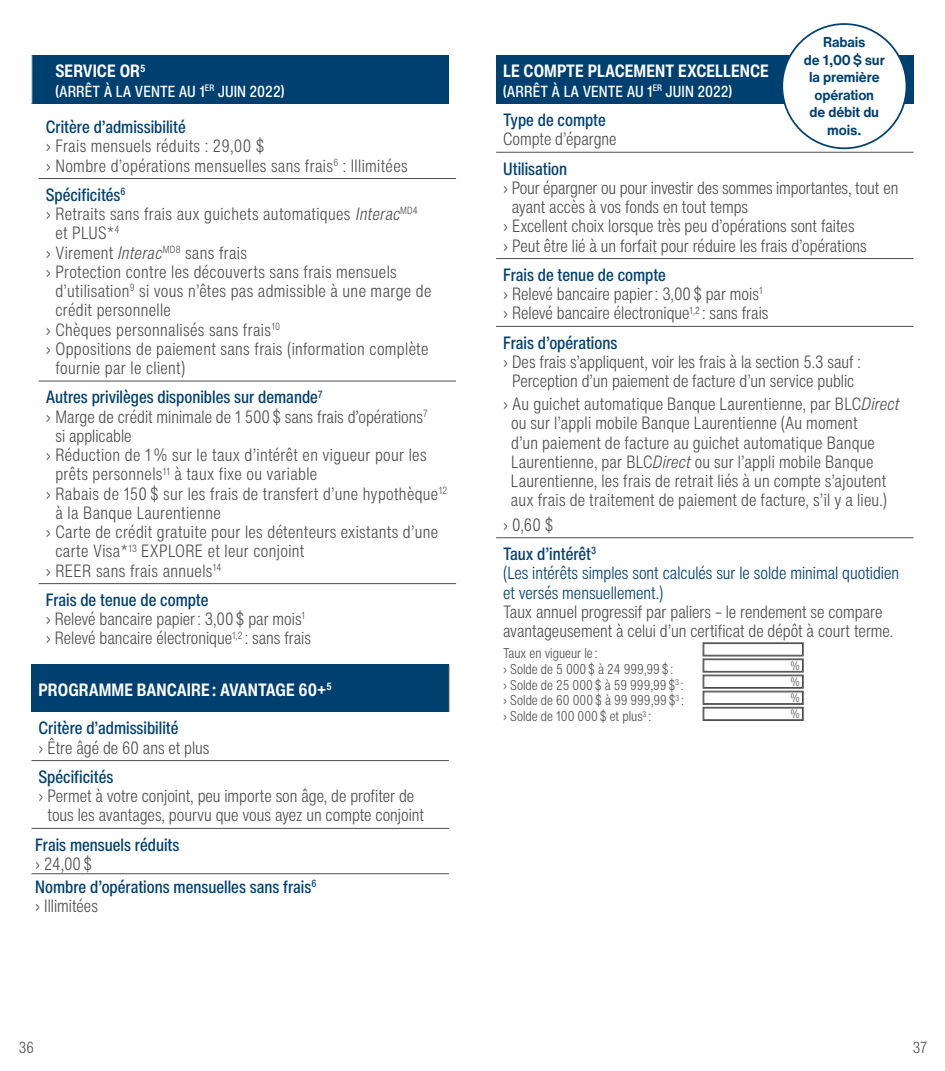
<style>
.page{position:relative;width:945px;height:1071px;background:#fff}
.page>*{position:absolute;margin:0;border:0;box-sizing:border-box;transform-origin:0 0}
.t1{font:300 condensed 17.5px/19.2px "Helvetica Now Text";letter-spacing:.01em;color:#4d4d4f}
.t2{font:500 condensed 17.5px/22.9px "Helvetica Now Text";color:#004071}
.t3{font:700 condensed 17.5px/38.3px "Helvetica Now Text";color:#fff}
.t4{font:300 condensed 17.5px/19.2px "Helvetica Now Text";color:#004071}
.t5{font:300 condensed 17.5px "Helvetica Now Text";letter-spacing:-.01em;color:#4d4d4f}
.t6{font:500 condensed 15.75px "Helvetica Now Text";color:#fff}
.t7{font:300 condensed 15.75px "Helvetica Now Text";color:#4d4d4f}
.t8{font:300 condensed 14px/15.8px "Helvetica Now Text";color:#4d4d4f}
.t9{font:700 14px/17.5px "Helvetica Now Text";letter-spacing:-.01em;color:#004071;text-align:center}
.t10{font:300 condensed 11.9px/16.1px "Helvetica Now Text";color:#4d4d4f;text-align:justify}
.s1{font-style:italic}
.s2{font-weight:500;color:#004071}
.s3{font-weight:300;color:#4d4d4f}
</style>
<div class="page">
<div style="left:32px;top:665px;width:417px;height:47px;background:#004071"></div>
<hr style="left:32px;top:760px;width:417px;height:1px;background:#4d4d4f">
<hr style="left:32px;top:873px;width:417px;height:1px;background:#4d4d4f">
<hr style="left:449px;top:665px;width:1px;height:47px;background:#4d4d4f">
<hr style="left:32px;top:828px;width:417px;height:1px;background:#4d4d4f">
<div style="left:32px;top:55px;width:417px;height:49px;background:#004071"></div>
<hr style="left:39px;top:178px;width:417px;height:1px;background:#4d4d4f">
<hr style="left:39px;top:381px;width:417px;height:1px;background:#4d4d4f">
<hr style="left:39px;top:583px;width:417px;height:1px;background:#4d4d4f">
<div style="left:496px;top:55px;width:418px;height:49px;background:#004071"></div>
<hr style="left:496px;top:152px;width:418px;height:1px;background:#4d4d4f">
<hr style="left:496px;top:258px;width:418px;height:1px;background:#4d4d4f">
<hr style="left:496px;top:326px;width:418px;height:1px;background:#4d4d4f">
<hr style="left:496px;top:537px;width:418px;height:1px;background:#4d4d4f">
<svg style="left:703px;top:642px;width:101px;height:79px"></svg>
<div style="left:704px;top:708px;width:99px;height:12px;border:1px solid #4d4d4f"></div>
<div style="left:782px;top:24px;width:124px;height:124px;background:#fff;border-radius:50%"></div>
<div style="left:781px;top:23px;width:126px;height:126px;border:2px solid #004071;border-radius:50%"></div>
<p class="t3" style="left:55px;top:52px;width:92px">SERVICE OR<sup>5</sup></p>
<p class="t6" style="left:55px;top:81px;width:231px">(ARRÊT À LA VENTE AU 1<sup>ER</sup> JUIN 2022)</p>
<p class="t2" style="left:46px;top:115px;width:142px">Critère d’admissibilité</p>
<p class="t1" style="left:46px;top:136px;width:363px">› Frais mensuels réduits : 29,00 $<br>› Nombre d’opérations mensuelles sans frais<sup>6</sup> : Illimitées</p>
<p class="t2" style="left:46px;top:183px;width:81px">Spécificités<sup>6</sup></p>
<p class="t1" style="left:46px;top:204px;width:374px">› Retraits sans frais aux guichets automatiques <span class="s1">Interac</span><sup>MD4</sup></p>
<p class="t1" style="left:55px;top:223px;width:66px">et PLUS*<sup>4</sup></p>
<p class="t1" style="left:46px;top:243px;width:203px">› Virement <span class="s1">Interac</span><sup>MD8</sup> sans frais</p>
<p class="t1" style="left:46px;top:262px;width:353px">› Protection contre les découverts sans frais mensuels</p>
<p class="t1" style="left:55px;top:281px;width:378px">d’utilisation<sup>9</sup> si vous n’êtes pas admissible à une marge de</p>
<p class="t1" style="left:55px;top:300px;width:117px">crédit personnelle</p>
<p class="t1" style="left:46px;top:320px;width:236px">› Chèques personnalisés sans frais<sup>10</sup></p>
<p class="t1" style="left:46px;top:339px;width:384px">› Oppositions de paiement sans frais (information complète</p>
<p class="t1" style="left:55px;top:358px;width:132px">fournie par le client)</p>
<p class="t2" style="left:46px;top:386px;width:279px">Autres privilèges disponibles sur demande<sup>7</sup></p>
<p class="t1" style="left:46px;top:407px;width:384px">› Marge de crédit minimale de 1 500 $ sans frais d’opérations<sup>7</sup></p>
<p class="t1" style="left:55px;top:426px;width:78px">si applicable</p>
<p class="t1" style="left:46px;top:445px;width:382px">› Réduction de 1 % sur le taux d’intérêt en vigueur pour les</p>
<p class="t1" style="left:55px;top:465px;width:263px">prêts personnels<sup>11</sup> à taux fixe ou variable</p>
<p class="t1" style="left:46px;top:484px;width:403px">› Rabais de 150 $ sur les frais de transfert d’une hypothèque<sup>12</sup></p>
<p class="t1" style="left:55px;top:503px;width:167px">à la Banque Laurentienne</p>
<p class="t1" style="left:46px;top:522px;width:394px">› Carte de crédit gratuite pour les détenteurs existants d’une</p>
<p class="t1" style="left:55px;top:542px;width:250px">carte Visa*<sup>13</sup> EXPLORE et leur conjoint</p>
<p class="t1" style="left:46px;top:561px;width:177px">› REER sans frais annuels<sup>14</sup></p>
<p class="t1" style="left:46px;top:590px;width:267px"><span class="s2">Frais de tenue de compte<br></span>› Relevé bancaire papier : 3,00 $ par mois<sup>1 </sup>› Relevé bancaire électronique<sup>1,2</sup> : sans frais</p>
<p class="t3" style="left:38px;top:671px;width:295px">PROGRAMME BANCAIRE : AVANTAGE 60+<sup>5<br></sup><span class="s2">Critère d’admissibilité</span></p>
<p class="t1" style="left:38px;top:738px;width:173px">› Être âgé de 60 ans et plus</p>
<p class="t2" style="left:38px;top:765px;width:76px">Spécificités</p>
<p class="t1" style="left:38px;top:786px;width:387px;text-align:center">› Permet à votre conjoint, peu importe son âge, de profiter de tous les avantages, pourvu que vous ayez un compte conjoint</p>
<p class="t2" style="left:35px;top:833px;width:146px">Frais mensuels réduits</p>
<p class="t2" style="left:35px;top:852px;width:283px"><span class="s3">› 24,00 $<br></span>Nombre d’opérations mensuelles sans frais<sup>6</sup></p>
<p class="t1" style="left:35px;top:896px;width:64px">› Illimitées</p>
<p class="t9" style="left:804px;top:33px;width:82px">Rabais<br>de 1,00 $ sur la première opération<br>de débit du mois.</p>
<p class="t3" style="left:503px;top:52px;width:267px">LE COMPTE PLACEMENT EXCELLENCE</p>
<p class="t6" style="left:503px;top:81px;width:231px">(ARRÊT À LA VENTE AU 1<sup>ER</sup> JUIN 2022)</p>
<p class="t2" style="left:503px;top:108px;width:104px">Type de compte</p>
<p class="t1" style="left:503px;top:129px;width:115px">Compte d’épargne</p>
<p class="t2" style="left:503px;top:157px;width:66px">Utilisation</p>
<p class="t5" style="left:503px;top:176px;width:397px">› Pour épargner ou pour investir des sommes importantes, tout en</p>
<p class="t1" style="left:512px;top:197px;width:238px">ayant accès à vos fonds en tout temps</p>
<p class="t1" style="left:503px;top:216px;width:353px">› Excellent choix lorsque très peu d’opérations sont faites</p>
<p class="t1" style="left:503px;top:236px;width:365px">› Peut être lié à un forfait pour réduire les frais d’opérations</p>
<p class="t1" style="left:503px;top:265px;width:267px"><span class="s2">Frais de tenue de compte<br></span>› Relevé bancaire papier : 3,00 $ par mois<sup>1 </sup>› Relevé bancaire électronique<sup>1,2</sup> : sans frais</p>
<p class="t2" style="left:503px;top:331px;width:116px">Frais d’opérations</p>
<p class="t1" style="left:503px;top:352px;width:359px;text-align:center">› Des frais s’appliquent, voir les frais à la section 5.3 sauf :<br>Perception d’un paiement de facture d’un service public</p>
<p class="t1" style="left:511px;top:394px;width:390px;text-indent:-8px">› Au guichet automatique Banque Laurentienne, par BLC<span class="s1">Direct </span>ou sur l’appli mobile Banque Laurentienne (Au moment<br>d’un paiement de facture au guichet automatique Banque Laurentienne, par BLC<span class="s1">Direct</span> ou sur l’appli mobile Banque Laurentienne, les frais de retrait liés à un compte s’ajoutent aux frais de traitement de paiement de facture, s’il y a lieu.)</p>
<p class="t2" style="left:503px;top:510px;width:95px;line-height:29.4px"><span class="s3">› 0,60 $<br></span>Taux d’intérêt<sup>3</sup></p>
<p class="t4" style="left:503px;top:563px;width:398px">(Les intérêts simples sont calculés sur le solde minimal quotidien et versés mensuellement.)</p>
<p class="t1" style="left:503px;top:602px;width:392px">Taux annuel progressif par paliers – le rendement se compare avantageusement à celui d’un certificat de dépôt à court terme.</p>
<p class="t8" style="left:503px;top:645px;width:182px">Taux en vigueur le :<br>› Solde de 5 000 $ à 24 999,99 $ :<br>› Solde de 25 000 $ à 59 999,99 $<sup>3</sup> : › Solde de 60 000 $ à 99 999,99 $<sup>3</sup> : › Solde de 100 000 $ et plus<sup>3</sup> :</p>
<p class="t10" style="left:791px;top:657px;width:11px">% % % %</p>
<p class="t7" style="left:19px;top:1037px;width:16px">36</p>
<p class="t7" style="left:913px;top:1037px;width:16px">37</p>
</div>
